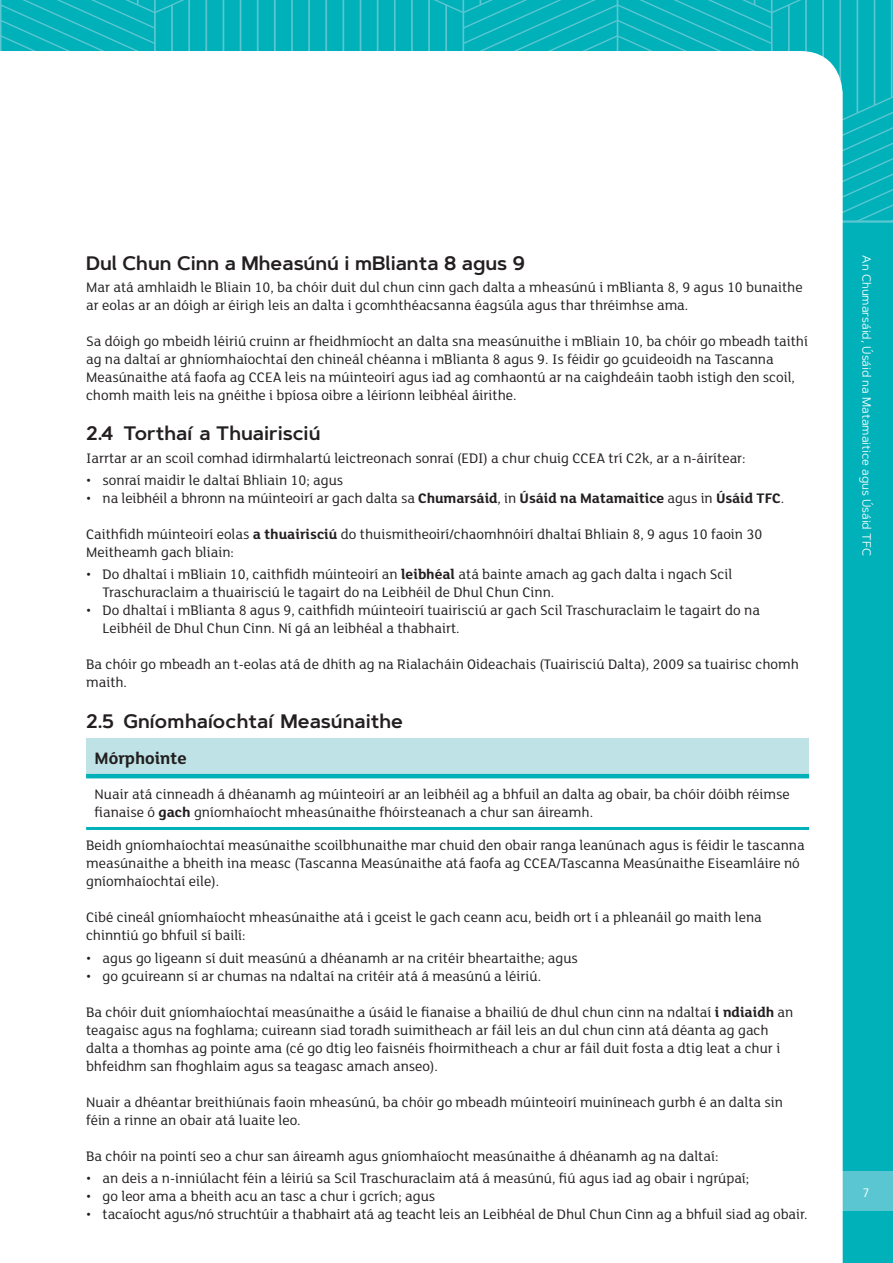
<style>
.page{position:relative;width:893px;height:1263px;background:#00b1ba}
.page>*{position:absolute;margin:0;border:0;box-sizing:border-box;transform-origin:0 0}
._1_1_tabbed{font:600 19.5px "Artegra Sans";color:#231f20}
.Key_Points{font:700 18px "FS Lola";color:#231f20}
.body_bullets{font:15px/18px "FS Lola";color:#231f20}
.Body_Copy{font:15px/18px "FS Lola";color:#231f20}
.Pre_Bullet_line{font:15px/18px "FS Lola";color:#231f20}
.t1{font:13.5px "FS Lola";color:#fff}
.t2{font:12px "Artegra Sans";color:#fff}
.s1{font-weight:700}
</style>
<div class="page">
<div style="left:0;top:1171px;width:893px;height:40px;background:#5ac6d1"></div>
<svg style="left:0;top:0;width:893px;height:220px"></svg>
<hr style="left:0;top:220px;width:893px;height:3px;background:#5ac6d1">
<div style="left:0;top:51px;width:843px;height:1212px;background:#fff"></div>
<div style="left:86px;top:738px;width:723px;height:38px;background:#bee2e6"></div>
<hr style="left:86px;top:774px;width:723px;height:4px;background:#00b1ba">
<hr style="left:86px;top:827px;width:723px;height:3px;background:#00b1ba">
<p class="_1_1_tabbed" style="left:86px;top:249px;width:441px">Dul Chun Cinn a Mheasúnú i mBlianta 8 agus 9</p>
<p class="Body_Copy" style="left:86px;top:277px;width:718px">Mar atá amhlaidh le Bliain 10, ba chóir duit dul chun cinn gach dalta a mheasúnú i mBlianta 8, 9 agus 10 bunaithe ar eolas ar an dóigh ar éirigh leis an dalta i gcomhthéacsanna éagsúla agus thar thréimhse ama.</p>
<p class="Body_Copy" style="left:86px;top:331px;width:723px">Sa dóigh go mbeidh léiriú cruinn ar fheidhmíocht an dalta sna measúnuithe i mBliain 10, ba chóir go mbeadh taithí ag na daltaí ar ghníomhaíochtaí den chineál chéanna i mBlianta 8 agus 9. Is féidir go gcuideoidh na Tascanna Measúnaithe atá faofa ag CCEA leis na múinteoirí agus iad ag comhaontú ar na caighdeáin taobh istigh den scoil, chomh maith leis na gnéithe i bpíosa oibre a léiríonn leibhéal áirithe.</p>
<p class="_1_1_tabbed" style="left:86px;top:419px;width:236px">2.4 Torthaí a Thuairisciú</p>
<p class="Body_Copy" style="left:86px;top:448px;width:661px">Iarrtar ar an scoil comhad idirmhalartú leictreonach sonraí (EDI) a chur chuig CCEA trí C2k, ar a n-áirítear:</p>
<p class="body_bullets" style="left:86px;top:470px;width:259px">• sonraí maidir le daltaí Bhliain 10; agus</p>
<p class="body_bullets" style="left:86px;top:488px;width:700px">• na leibhéil a bhronn na múinteoirí ar gach dalta sa <span class="s1">Chumarsáid</span>, in <span class="s1">Úsáid na Matamaitice</span> agus in <span class="s1">Úsáid TFC</span>.</p>
<p class="Pre_Bullet_line" style="left:86px;top:524px;width:678px">Caithfidh múinteoirí eolas <span class="s1">a thuairisciú</span> do thuismitheoirí/chaomhnóirí dhaltaí Bhliain 8, 9 agus 10 faoin 30<br>Meitheamh gach bliain:</p>
<p class="body_bullets" style="left:103px;top:565px;width:631px;text-indent:-17px">• Do dhaltaí i mBliain 10, caithfidh múinteoirí an <span class="s1">leibhéal</span> atá bainte amach ag gach dalta i ngach Scil<br>Traschuraclaim a thuairisciú le tagairt do na Leibhéil de Dhul Chun Cinn.</p>
<p class="body_bullets" style="left:103px;top:601px;width:659px;text-indent:-17px">• Do dhaltaí i mBlianta 8 agus 9, caithfidh múinteoirí tuairisciú ar gach Scil Traschuraclaim le tagairt do na<br>Leibhéil de Dhul Chun Cinn. Ní gá an leibhéal a thabhairt.</p>
<p class="Body_Copy" style="left:86px;top:655px;width:714px">Ba chóir go mbeadh an t-eolas atá de dhíth ag na Rialacháin Oideachais (Tuairisciú Dalta), 2009 sa tuairisc chomh maith.</p>
<p class="_1_1_tabbed" style="left:86px;top:707px;width:318px">2.5 Gníomhaíochtaí Measúnaithe</p>
<p class="Key_Points" style="left:95px;top:745px;width:94px">Mórphointe</p>
<p class="Body_Copy" style="left:95px;top:784px;width:697px">Nuair atá cinneadh á dhéanamh ag múinteoirí ar an leibhéil ag a bhfuil an dalta ag obair, ba chóir dóibh réimse fianaise ó <span class="s1">gach</span> gníomhaíocht mheasúnaithe fhóirsteanach a chur san áireamh.</p>
<p class="body_bullets" style="left:86px;top:836px;width:720px">Beidh gníomhaíochtaí measúnaithe scoilbhunaithe mar chuid den obair ranga leanúnach agus is féidir le tascanna</p>
<p class="body_bullets" style="left:86px;top:854px;width:715px">measúnaithe a bheith ina measc (Tascanna Measúnaithe atá faofa ag CCEA/Tascanna Measúnaithe Eiseamláire nó</p>
<p class="body_bullets" style="left:86px;top:872px;width:135px">gníomhaíochtaí eile).</p>
<p class="Pre_Bullet_line" style="left:86px;top:908px;width:677px">Cibé cineál gníomhaíocht mheasúnaithe atá i gceist le gach ceann acu, beidh ort í a phleanáil go maith lena chinntiú go bhfuil sí bailí:</p>
<p class="body_bullets" style="left:86px;top:948px;width:493px">• agus go ligeann sí duit measúnú a dhéanamh ar na critéir bheartaithe; agus</p>
<p class="body_bullets" style="left:86px;top:966px;width:456px">• go gcuireann sí ar chumas na ndaltaí na critéir atá á measúnú a léiriú.</p>
<p class="body_bullets" style="left:86px;top:1002px;width:709px">Ba chóir duit gníomhaíochtaí measúnaithe a úsáid le fianaise a bhailiú de dhul chun cinn na ndaltaí <span class="s1">i ndiaidh</span> an</p>
<p class="body_bullets" style="left:86px;top:1020px;width:684px">teagaisc agus na foghlama; cuireann siad toradh suimitheach ar fáil leis an dul chun cinn atá déanta ag gach</p>
<p class="body_bullets" style="left:86px;top:1038px;width:696px">dalta a thomhas ag pointe ama (cé go dtig leo faisnéis fhoirmitheach a chur ar fáil duit fosta a dtig leat a chur i</p>
<p class="body_bullets" style="left:86px;top:1056px;width:353px">bhfeidhm san fhoghlaim agus sa teagasc amach anseo).</p>
<p class="body_bullets" style="left:86px;top:1092px;width:698px">Nuair a dhéantar breithiúnais faoin mheasúnú, ba chóir go mbeadh múinteoirí muiníneach gurbh é an dalta sin</p>
<p class="body_bullets" style="left:86px;top:1110px;width:216px">féin a rinne an obair atá luaite leo.</p>
<p class="body_bullets" style="left:86px;top:1146px;width:634px">Ba chóir na pointí seo a chur san áireamh agus gníomhaíocht measúnaithe á dhéanamh ag na daltaí:</p>
<p class="body_bullets" style="left:86px;top:1168px;width:665px">• an deis a n-inniúlacht féin a léiriú sa Scil Traschuraclaim atá á measúnú, fiú agus iad ag obair i ngrúpaí;</p>
<p class="body_bullets" style="left:86px;top:1186px;width:351px">• go leor ama a bheith acu an tasc a chur i gcrích; agus</p>
<p class="body_bullets" style="left:86px;top:1204px;width:723px">• tacaíocht agus/nó struchtúir a thabhairt atá ag teacht leis an Leibhéal de Dhul Chun Cinn ag a bhfuil siad ag obair.</p>
<p class="t2" style="left:875px;top:255px;width:302px;rotate:90deg">An Chumarsáid, Úsáid na Matamaitice agus Úsáid TFC</p>
<p class="t1" style="left:862px;top:1184px;width:9px">7</p>
</div>
